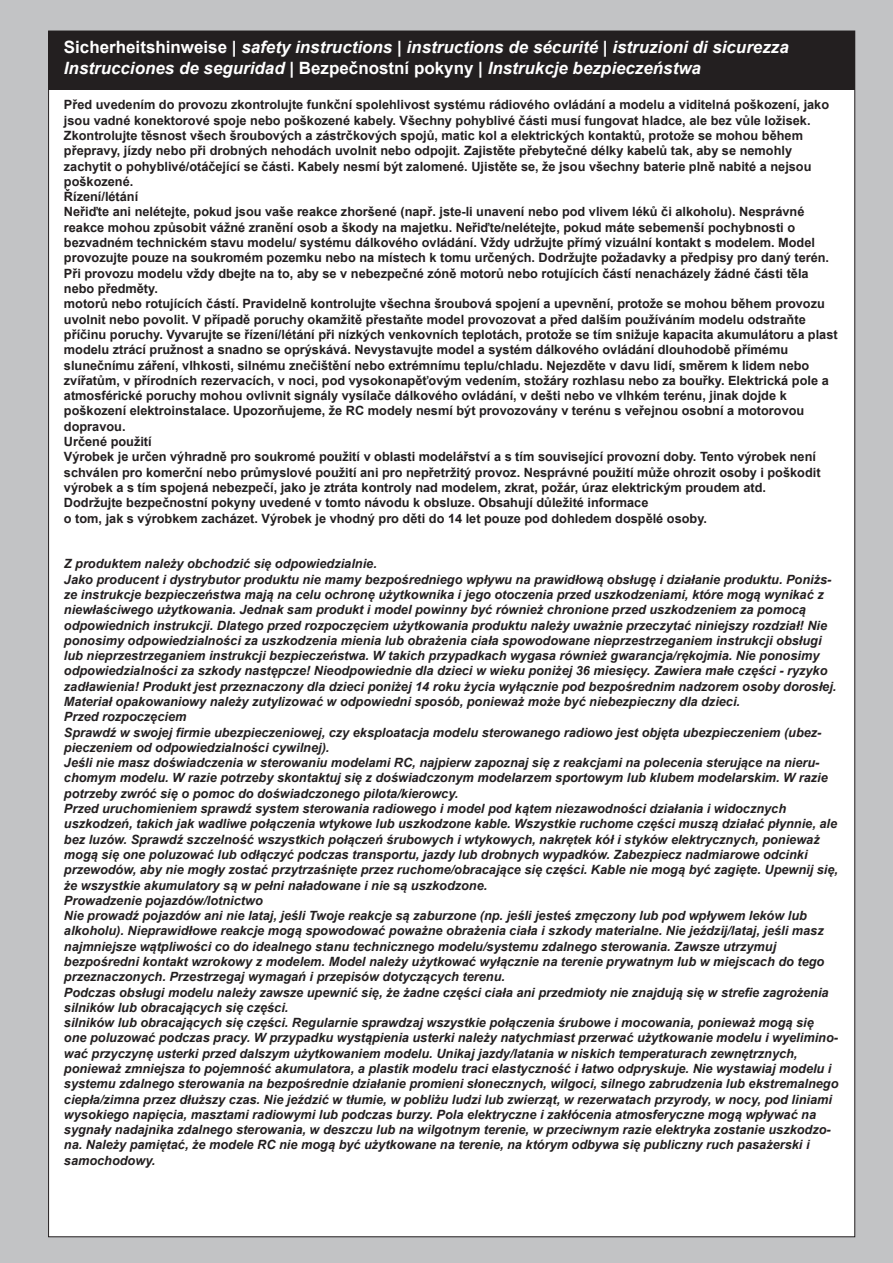
<style>
.page{position:relative;width:893px;height:1263px;background:#c2c3c5}
.page>*{position:absolute;margin:0;border:0;box-sizing:border-box;transform-origin:0 0}
.t1{font:italic 700 16.95px/20.4px "Arial";color:#fff}
.t2{font:italic 700 12.75px/15.3px "Arial";color:#231f20}
.t3{font:700 12.75px/15.3px "Arial";color:#231f20}
.s1{font-style:normal}
</style>
<div class="page">
<div style="left:48px;top:31px;width:807px;height:1206px;background:#fff;border:1px solid #231f20"></div>
<div style="left:48px;top:31px;width:807px;height:58px;background:#231f20"></div>
<h1 class="t1" style="left:64px;top:39px;width:726px"><span class="s1">Sicherheitshinweise |</span> safety instructions | instructions de sÈcuritÈ <span class="s1">|</span> istruzioni di sicurezza<br>Instrucciones de seguridad | <span class="s1">Bezpečnostní pokyny |</span> Instrukcje bezpieczeństwa</h1>
<p class="t3" style="left:64px;top:97px;width:775px">Před uvedením do provozu zkontrolujte funkční spolehlivost systému rádiového ovládání a modelu a viditelná poškození, jako jsou vadné konektorové spoje nebo poškozené kabely. Všechny pohyblivé části musí fungovat hladce, ale bez vůle ložisek.<br>Zkontrolujte těsnost všech šroubových a zástrčkových spojů, matic kol a elektrických kontaktů, protože se mohou během přepravy, jízdy nebo při drobných nehodách uvolnit nebo odpojit. Zajistěte přebytečné délky kabelů tak, aby se nemohly zachytit o pohyblivé/otáčející se části. Kabely nesmí být zalomené. Ujistěte se, že jsou všechny baterie plně nabité a nejsou poškozené.<br>Řízení/létání<br>Neřiďte ani nelétejte, pokud jsou vaše reakce zhoršené (např. jste-li unavení nebo pod vlivem léků či alkoholu). Nesprávné reakce mohou způsobit vážné zranění osob a škody na majetku. Neřiďte/nelétejte, pokud máte sebemenší pochybnosti o bezvadném technickém stavu modelu/ systému dálkového ovládání. Vždy udržujte přímý vizuální kontakt s modelem. Model provozujte pouze na soukromém pozemku nebo na místech k tomu určených. Dodržujte požadavky a předpisy pro daný terén.<br>Při provozu modelu vždy dbejte na to, aby se v nebezpečné zóně motorů nebo rotujících částí nenacházely žádné části těla nebo předměty.<br>motorů nebo rotujících částí. Pravidelně kontrolujte všechna šroubová spojení a upevnění, protože se mohou během provozu uvolnit nebo povolit. V případě poruchy okamžitě přestaňte model provozovat a před dalším používáním modelu odstraňte příčinu poruchy. Vyvarujte se řízení/létání při nízkých venkovních teplotách, protože se tím snižuje kapacita akumulátoru a plast modelu ztrácí pružnost a snadno se oprýskává. Nevystavujte model a systém dálkového ovládání dlouhodobě přímému slunečnímu záření, vlhkosti, silnému znečištění nebo extrémnímu teplu/chladu. Nejezděte v davu lidí, směrem k lidem nebo zvířatům, v přírodních rezervacích, v noci, pod vysokonapěťovým vedením, stožáry rozhlasu nebo za bouřky. Elektrická pole a atmosférické poruchy mohou ovlivnit signály vysílače dálkového ovládání, v dešti nebo ve vlhkém terénu, jinak dojde k poškození elektroinstalace. Upozorňujeme, že RC modely nesmí být provozovány v terénu s veřejnou osobní a motorovou dopravou.<br>Určené použití<br>Výrobek je určen výhradně pro soukromé použití v oblasti modelářství a s tím související provozní doby. Tento výrobek není schválen pro komerční nebo průmyslové použití ani pro nepřetržitý provoz. Nesprávné použití může ohrozit osoby i poškodit výrobek a s tím spojená nebezpečí, jako je ztráta kontroly nad modelem, zkrat, požár, úraz elektrickým proudem atd.<br>Dodržujte bezpečnostní pokyny uvedené v tomto návodu k obsluze. Obsahují důležité informace<br>o tom, jak s výrobkem zacházet. Výrobek je vhodný pro děti do 14 let pouze pod dohledem dospělé osoby.</p>
<p class="t2" style="left:64px;top:557px;width:776px">Z produktem należy obchodzić się odpowiedzialnie.<br>Jako producent i dystrybutor produktu nie mamy bezpośredniego wpływu na prawidłową obsługę i działanie produktu. Poniżs&shy;ze instrukcje bezpieczeństwa mają na celu ochronę użytkownika i jego otoczenia przed uszkodzeniami, które mogą wynikać z niewłaściwego użytkowania. Jednak sam produkt i model powinny być również chronione przed uszkodzeniem za pomocą odpowiednich instrukcji. Dlatego przed rozpoczęciem użytkowania produktu należy uważnie przeczytać niniejszy rozdział! Nie ponosimy odpowiedzialności za uszkodzenia mienia lub obrażenia ciała spowodowane nieprzestrzeganiem instrukcji obsługi lub nieprzestrzeganiem instrukcji bezpieczeństwa. W takich przypadkach wygasa również gwarancja/rękojmia. Nie ponosimy odpowiedzialności za szkody następcze! Nieodpowiednie dla dzieci w wieku poniżej 36 miesięcy. Zawiera małe części - ryzyko zadławienia! Produkt jest przeznaczony dla dzieci poniżej 14 roku życia wyłącznie pod bezpośrednim nadzorem osoby dorosłej.<br>Materiał opakowaniowy należy zutylizować w odpowiedni sposób, ponieważ może być niebezpieczny dla dzieci.<br>Przed rozpoczęciem<br>Sprawdź w swojej firmie ubezpieczeniowej, czy eksploatacja modelu sterowanego radiowo jest objęta ubezpieczeniem (ubez&shy;pieczeniem od odpowiedzialności cywilnej).<br>Jeśli nie masz doświadczenia w sterowaniu modelami RC, najpierw zapoznaj się z reakcjami na polecenia sterujące na nieru&shy;chomym modelu. W razie potrzeby skontaktuj się z doświadczonym modelarzem sportowym lub klubem modelarskim. W razie potrzeby zwróć się o pomoc do doświadczonego pilota/kierowcy.<br>Przed uruchomieniem sprawdź system sterowania radiowego i model pod kątem niezawodności działania i widocznych uszkodzeń, takich jak wadliwe połączenia wtykowe lub uszkodzone kable. Wszystkie ruchome części muszą działać płynnie, ale bez luzów. Sprawdź szczelność wszystkich połączeń śrubowych i wtykowych, nakrętek kół i styków elektrycznych, ponieważ mogą się one poluzować lub odłączyć podczas transportu, jazdy lub drobnych wypadków. Zabezpiecz nadmiarowe odcinki przewodów, aby nie mogły zostać przytrzaśnięte przez ruchome/obracające się części. Kable nie mogą być zagięte. Upewnij się, że wszystkie akumulatory są w pełni naładowane i nie są uszkodzone.<br>Prowadzenie pojazdÛw/lotnictwo<br>Nie prowadź pojazdów ani nie lataj, jeśli Twoje reakcje są zaburzone (np. jeśli jesteś zmęczony lub pod wpływem leków lub alkoholu). Nieprawidłowe reakcje mogą spowodować poważne obrażenia ciała i szkody materialne. Nie jeździj/lataj, jeśli masz najmniejsze wątpliwości co do idealnego stanu technicznego modelu/systemu zdalnego sterowania. Zawsze utrzymuj bezpośredni kontakt wzrokowy z modelem. Model należy użytkować wyłącznie na terenie prywatnym lub w miejscach do tego przeznaczonych. Przestrzegaj wymagań i przepisów dotyczących terenu.<br>Podczas obsługi modelu należy zawsze upewnić się, że żadne części ciała ani przedmioty nie znajdują się w strefie zagrożenia silników lub obracających się części.<br>silników lub obracających się części. Regularnie sprawdzaj wszystkie połączenia śrubowe i mocowania, ponieważ mogą się one poluzować podczas pracy. W przypadku wystąpienia usterki należy natychmiast przerwać użytkowanie modelu i wyelimino&shy;wać przyczynę usterki przed dalszym użytkowaniem modelu. Unikaj jazdy/latania w niskich temperaturach zewnętrznych, ponieważ zmniejsza to pojemność akumulatora, a plastik modelu traci elastyczność i łatwo odpryskuje. Nie wystawiaj modelu i systemu zdalnego sterowania na bezpośrednie działanie promieni słonecznych, wilgoci, silnego zabrudzenia lub ekstremalnego ciepła/zimna przez dłuższy czas. Nie jeździć w tłumie, w pobliżu ludzi lub zwierząt, w rezerwatach przyrody, w nocy, pod liniami wysokiego napięcia, masztami radiowymi lub podczas burzy. Pola elektryczne i zakłócenia atmosferyczne mogą wpływać na sygnały nadajnika zdalnego sterowania, w deszczu lub na wilgotnym terenie, w przeciwnym razie elektryka zostanie uszkodzo&shy;na. Należy pamiętać, że modele RC nie mogą być użytkowane na terenie, na którym odbywa się publiczny ruch pasażerski i samochodowy.</p>
</div>
